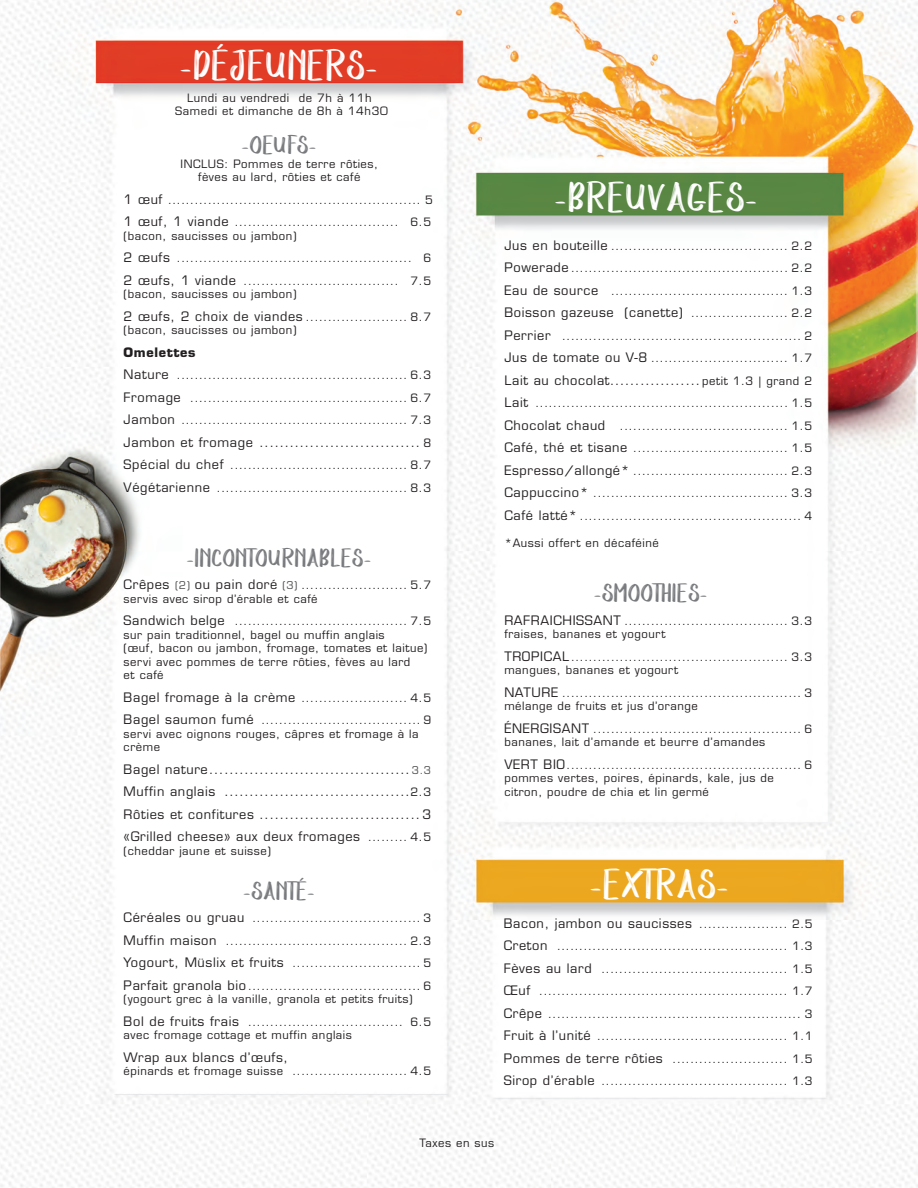
<style>
.page{position:relative;width:918px;height:1188px;background:#fff}
.page>*{position:absolute;margin:0;border:0;box-sizing:border-box;transform-origin:0 0}
.t1{font:39px "Love Story Rough";letter-spacing:.05em;color:#fff}
.t2{font:24px "Love Story Rough";letter-spacing:.05em;color:#787a7d}
.t3{font:12.75px/22.5px "Eurostile";letter-spacing:.05em;color:#231f20;text-align:justify}
.t4{font:700 12.75px "Eurostile";letter-spacing:.05em;color:#231f20}
.t5{font:11.25px/22.5px "Eurostile";letter-spacing:.05em;color:#231f20}
.s1{font-size:12.75px}
.s2{font-size:11.25px}
.s3{font-size:10.5px;color:#505052}
</style>
<div class="page">
<img style="left:0;top:0;width:918px;height:1188px">
<h1 class="t1" style="left:181px;top:37px;width:198px">-DÉJEUNERS-</h1>
<p class="t5" style="left:175px;top:91px;width:214px;line-height:13.5px;text-align:center">Lundi au vendredi de 7h à 11h<br>Samedi et dimanche de 8h à 14h30</p>
<h2 class="t2" style="left:242px;top:128px;width:76px">-OEUFS-</h2>
<p class="t5" style="left:181px;top:157px;width:199px;line-height:13.5px;text-align:center">INCLUS: Pommes de terre rôties, fèves au lard, rôties et café</p>
<p class="t5" style="left:124px;top:188px;width:311px"><span class="s1">1 œuf</span> ......................................................... 5<br><span class="s1">1 œuf, 1 viande</span> ..................................... 6.5</p>
<p class="t5" style="left:124px;top:224px;width:309px">(bacon, saucisses ou jambon)<br><span class="s1">2 œufs</span> ..................................................... 6<br><span class="s1">2 œufs, 1 viande</span> ................................... 7.5</p>
<p class="t5" style="left:124px;top:283px;width:309px">(bacon, saucisses ou jambon)<br><span class="s1">2 œufs, 2 choix de viandes</span> ....................... 8.7</p>
<p class="t5" style="left:124px;top:319px;width:174px">(bacon, saucisses ou jambon)</p>
<p class="t4" style="left:124px;top:344px;width:74px">Omelettes</p>
<p class="t5" style="left:124px;top:364px;width:309px;text-align:justify"><span class="s1">Nature</span> .................................................... 6.3<br><span class="s1">Fromage</span> ................................................. 6.7<br><span class="s1">Jambon</span> ................................................... 7.3</p>
<p class="t3" style="left:124px;top:431px;width:309px">Jambon et fromage ................................ <span class="s2">8</span></p>
<p class="t5" style="left:124px;top:454px;width:309px"><span class="s1">Spécial du chef</span> ........................................ 8.7<br><span class="s1">Végétarienne</span> ........................................... 8.3</p>
<h2 class="t2" style="left:187px;top:541px;width:186px">-INCONTOURNABLES-</h2>
<p class="t5" style="left:124px;top:578px;width:309px;line-height:13.5px"><span class="s1">Crêpes</span> <span class="s3">(2)</span> <span class="s1">ou pain doré</span> <span class="s3">(3)</span> ........................ 5.7 servis avec sirop d’érable et café</p>
<p class="t5" style="left:124px;top:614px;width:309px;line-height:13.5px"><span class="s1">Sandwich belge</span> ....................................... 7.5 sur pain traditionnel, bagel ou muffin anglais<br>(œuf, bacon ou jambon, fromage, tomates et laitue) servi avec pommes de terre rôties, fèves au lard<br>et café</p>
<p class="t5" style="left:124px;top:686px;width:309px"><span class="s1">Bagel fromage à la crème</span> ........................ 4.5<br><span class="s1">Bagel saumon fumé</span> .................................... 9</p>
<p class="t5" style="left:124px;top:727px;width:297px;line-height:13.5px">servi avec oignons rouges, câpres et fromage à la crème</p>
<p class="t3" style="left:124px;top:758px;width:309px">Bagel nature........................................ <span class="s3">3.3<br></span>Muffin anglais .....................................<span class="s2">2.3<br></span>Rôties et confitures ................................ 3 «Grilled cheese» aux deux fromages <span class="s2">......... 4.5</span></p>
<p class="t5" style="left:124px;top:839px;width:149px">(cheddar jaune et suisse)</p>
<h2 class="t2" style="left:244px;top:874px;width:72px">-SANTÉ-</h2>
<p class="t5" style="left:124px;top:907px;width:309px;text-align:justify"><span class="s1">Céréales ou gruau</span> ...................................... 3<br><span class="s1">Muffin maison</span> ......................................... 2.3<br><span class="s1">Yogourt, Müslix et fruits</span> ............................. 5<br><span class="s1">Parfait granola bio</span> ....................................... 6</p>
<p class="t5" style="left:124px;top:988px;width:309px">(yogourt grec à la vanille, granola et petits fruits)<br><span class="s1">Bol de fruits frais</span> ................................... 6.5</p>
<p class="t5" style="left:124px;top:1024px;width:230px">avec fromage cottage et muffin anglais</p>
<p class="t3" style="left:124px;top:1046px;width:166px">Wrap aux blancs d’œufs,</p>
<p class="t5" style="left:124px;top:1060px;width:309px">épinards et fromage suisse .......................... 4.5</p>
<h1 class="t1" style="left:556px;top:170px;width:203px">-BREUVAGES-</h1>
<p class="t5" style="left:504px;top:235px;width:309px;text-align:justify"><span class="s1">Jus en bouteille</span> ........................................ 2.2<br><span class="s1">Powerade</span> ................................................. 2.2<br><span class="s1">Eau de source</span> ........................................ 1.3<br><span class="s1">Boisson gazeuse (canette)</span> ...................... 2.2<br><span class="s1">Perrier</span> ...................................................... 2<br><span class="s1">Jus de tomate ou V-8</span> ............................... 1.7</p>
<p class="t3" style="left:504px;top:369px;width:309px">Lait au chocolat.................. <span class="s2">petit 1.3 | grand 2</span></p>
<p class="t5" style="left:504px;top:392px;width:309px;text-align:justify"><span class="s1">Lait</span> ......................................................... 1.5<br><span class="s1">Chocolat chaud</span> ...................................... 1.5<br><span class="s1">Café, thé et tisane</span> ................................... 1.5<br><span class="s1">Espresso/allongé*</span> ................................... 2.3<br><span class="s1">Cappuccino*</span> ............................................ 3.3<br><span class="s1">Café latté*</span> .................................................. 4</p>
<p class="t5" style="left:504px;top:532px;width:156px">*Aussi offert en décaféiné</p>
<h2 class="t2" style="left:594px;top:576px;width:115px">-SMOOTHIES-</h2>
<p class="t5" style="left:504px;top:614px;width:309px;line-height:13.5px"><span class="s1">RAFRAICHISSANT</span> ..................................... 3.3 fraises, bananes et yogourt</p>
<p class="t5" style="left:504px;top:650px;width:309px;line-height:13.5px"><span class="s1">TROPICAL</span>................................................. 3.3 mangues, bananes et yogourt</p>
<p class="t5" style="left:504px;top:686px;width:309px;line-height:13.5px"><span class="s1">NATURE</span> ...................................................... 3 mélange de fruits et jus d’orange</p>
<p class="t5" style="left:504px;top:722px;width:309px;line-height:13.5px"><span class="s1">ÉNERGISANT</span> ............................................... 6 bananes, lait d’amande et beurre d’amandes</p>
<p class="t5" style="left:504px;top:758px;width:309px;line-height:13.5px"><span class="s1">VERT BIO</span>..................................................... 6 pommes vertes, poires, épinards, kale, jus de citron, poudre de chia et lin germé</p>
<h1 class="t1" style="left:591px;top:856px;width:139px">-EXTRAS-</h1>
<p class="t3" style="left:504px;top:912px;width:311px">Bacon, jambon ou saucisses <span class="s2">.................... 2.5</span></p>
<p class="t5" style="left:504px;top:935px;width:311px;text-align:justify"><span class="s1">Creton</span> .................................................... 1.3<br><span class="s1">Fèves au lard</span> .......................................... 1.5<br><span class="s1">Œuf</span> ........................................................ 1.7<br><span class="s1">Crêpe</span> ......................................................... 3<br><span class="s1">Fruit à l’unité</span> ........................................... 1.1<br><span class="s1">Pommes de terre rôties</span> .......................... 1.5<br><span class="s1">Sirop d’érable</span> .......................................... 1.3</p>
<p class="t5" style="left:419px;top:1132px;width:76px">Taxes en sus</p>
</div>
